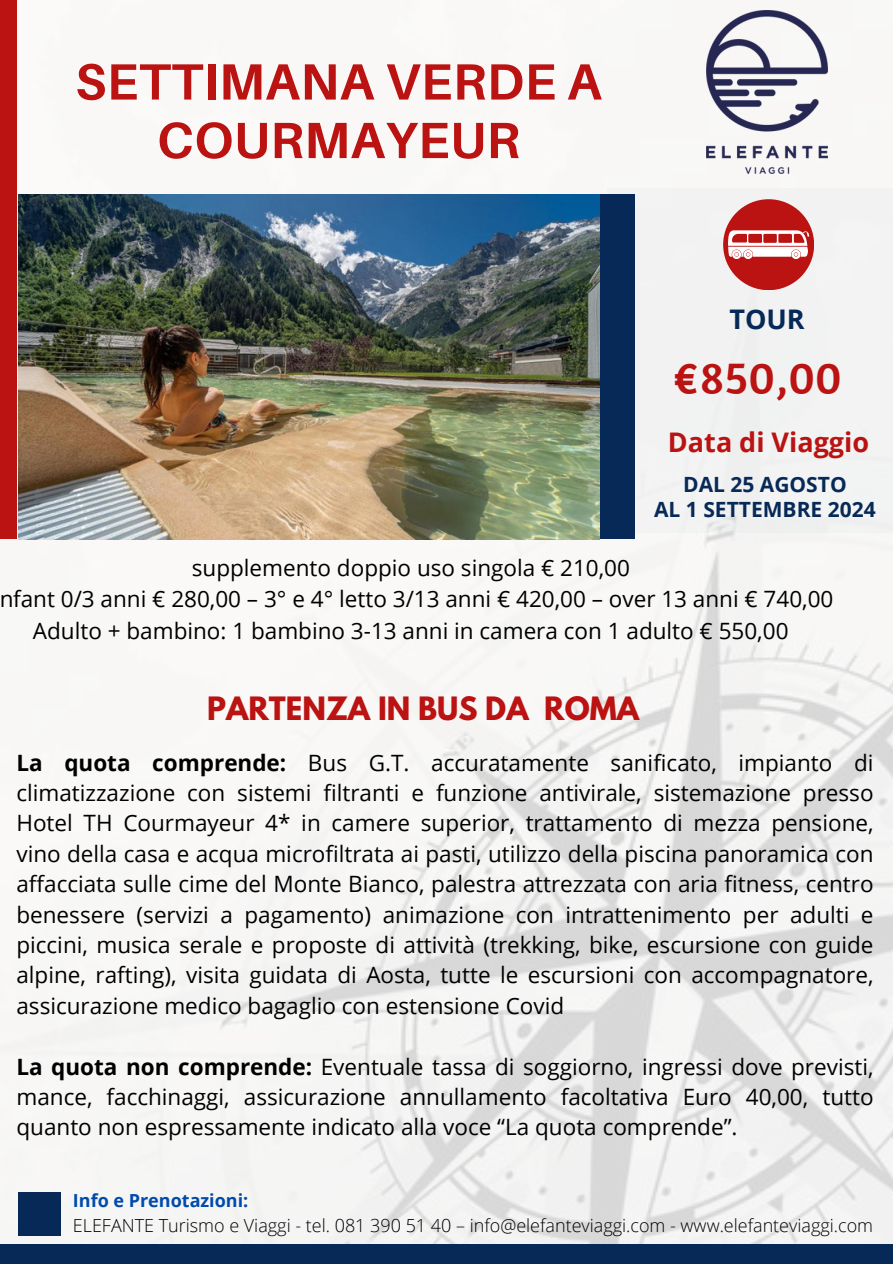
<style>
.page{position:relative;width:893px;height:1264px;background:#fff}
.page>*{position:absolute;margin:0;border:0;box-sizing:border-box;transform-origin:0 0}
.t1{font:700 51px/58.5px "Aileron";letter-spacing:.01em;color:#bb1212;text-align:center}
.t2{font:47.25px "Amaranth";color:#bb1212}
.t3{font:700 28.5px "League Spartan";color:#bb1212}
.t4{font:700 27px "Open Sans";color:#bb1212}
.t5{font:700 27px "Open Sans";color:#072957}
.t6{font:22.5px/30.3px "Open Sans";color:#000;text-align:justify}
.t7{font:700 21px/24.8px "Open Sans";color:#072957;text-align:center}
.t8{font:300 18px "Open Sans";color:#000}
.t9{font:700 18px "Open Sans";color:#004aad}
.s1{font-weight:700}
</style>
<div class="page">
<img style="left:0;top:58px;width:892px;height:1185px">
<div style="left:607px;top:188px;width:285px;height:344px;background:#f2f2f2"></div>
<div style="left:577px;top:194px;width:57px;height:344px;background:#072957"></div>
<div style="left:723px;top:199px;width:91px;height:91px;background:#bb1212;border-radius:50%"></div>
<div style="left:0;top:0;width:17px;height:538px;background:#bb1212"></div>
<div style="left:18px;top:1191px;width:43px;height:44px;background:#072957"></div>
<div style="left:0;top:1243px;width:892px;height:20px;background:#072957"></div>
<svg style="left:728px;top:230px;width:81px;height:29px"></svg>
<img style="left:706px;top:10px;width:121px;height:164px">
<img style="left:18px;top:194px;width:581px;height:345px">
<p class="t1" style="left:75px;top:51px;width:528px">SETTIMANA VERDE A<br>COURMAYEUR</p>
<h4 class="t5" style="left:729px;top:300px;width:77px">TOUR</h4>
<p class="t2" style="left:673px;top:348px;width:170px">€850,00</p>
<h5 class="t4" style="left:668px;top:423px;width:203px">Data di Viaggio</h5>
<h6 class="t7" style="left:654px;top:471px;width:223px">DAL 25 AGOSTO<br>AL 1 SETTEMBRE 2024</h6>
<p class="t6" style="left:-1px;top:551px;width:835px;line-height:31.5px;text-align:center">supplemento doppio uso singola € 210,00<br>nfant 0/3 anni € 280,00 – 3° e 4° letto 3/13 anni € 420,00 – over 13 anni € 740,00<br>Adulto + bambino: 1 bambino 3-13 anni in camera con 1 adulto € 550,00</p>
<h3 class="t3" style="left:207px;top:694px;width:433px">PARTENZA IN BUS DA ROMA</h3>
<h3 class="t6" style="left:16px;top:746px;width:858px"><span class="s1">La quota comprende:</span> Bus G.T. accuratamente sanificato, impianto di climatizzazione con sistemi filtranti e funzione antivirale, sistemazione presso Hotel TH Courmayeur 4* in camere superior, trattamento di mezza pensione, vino della casa e acqua microfiltrata ai pasti, utilizzo della piscina panoramica con affacciata sulle cime del Monte Bianco, palestra attrezzata con aria fitness, centro benessere (servizi a pagamento) animazione con intrattenimento per adulti e piccini, musica serale e proposte di attività (trekking, bike, escursione con guide alpine, rafting), visita guidata di Aosta, tutte le escursioni con accompagnatore, assicurazione medico bagaglio con estensione Covid</h3>
<h2 class="t6" style="left:16px;top:1050px;width:858px"><span class="s1">La quota non comprende:</span> Eventuale tassa di soggiorno, ingressi dove previsti, mance, facchinaggi, assicurazione annullamento facoltativa Euro 40,00, tutto quanto non espressamente indicato alla voce “La quota comprende”.</h2>
<h6 class="t9" style="left:73px;top:1187px;width:177px">Info e Prenotazioni:</h6>
<p class="t8" style="left:73px;top:1212px;width:801px">ELEFANTE Turismo e Viaggi - tel. 081 390 51 40 – info@elefanteviaggi.com - www.elefanteviaggi.com</p>
</div>
